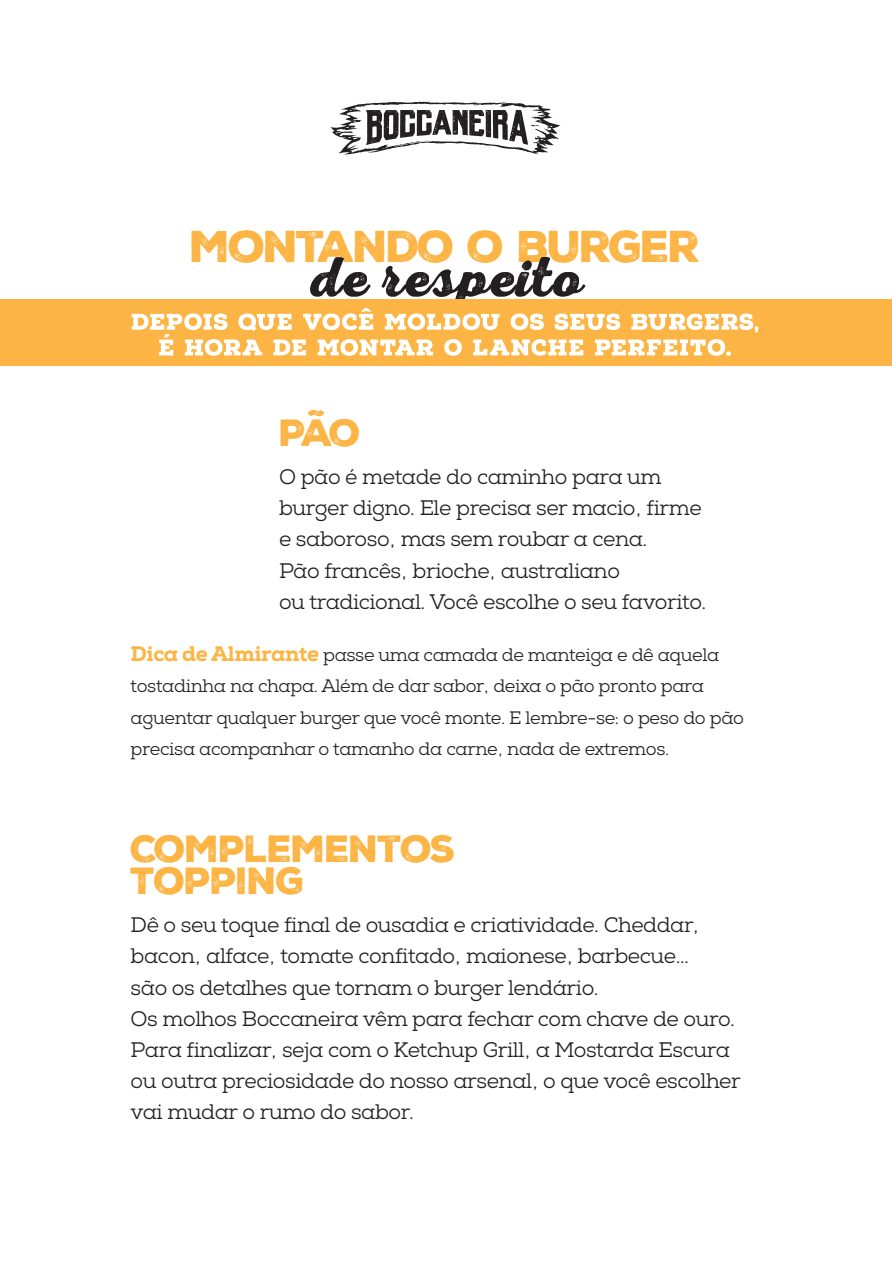
<style>
.page{position:relative;width:892px;height:1264px;background:#fff}
.page>*{position:absolute;margin:0;border:0;box-sizing:border-box;transform-origin:0 0}
.t1{font:56.85px "Nexa Rust Script B 01";letter-spacing:.02em;color:#231f20}
.t2{font:43.05px "Nexa Rust Sans 01 Regular 2";letter-spacing:-.06em;color:#fcb545}
.t3{font:36.75px/32.1px "Nexa Rust Sans 01 Regular 2";letter-spacing:-.04em;color:#fcb545}
.t4{font:21px/31.2px "Nexa Slab";letter-spacing:-.02em;color:#231f20}
.t5{font:18px/31.2px "Nexa Slab";letter-spacing:-.02em;color:#231f20}
.s1{font-weight:800;font-size:21px;color:#fcb545}
</style>
<div class="page">
<svg style="left:330px;top:102px;width:230px;height:52px"></svg>
<div style="left:0;top:299px;width:891px;height:66px;background:#fcb545"></div>
<svg style="left:132px;top:308px;width:626px;height:48px"></svg>
<h2 class="t2" style="left:190px;top:218px;width:512px">MONTANDO O BURGER</h2>
<h1 class="t1" style="left:309px;top:243px;width:273px">de respeito</h1>
<h3 class="t3" style="left:279px;top:417px;width:84px">PÃO</h3>
<p class="t4" style="left:279px;top:461px;width:428px">O pão é metade do caminho para um burger digno. Ele precisa ser macio, firme e saboroso, mas sem roubar a cena.<br>Pão francês, brioche, australiano<br>ou tradicional. Você escolhe o seu favorito.</p>
<p class="t5" style="left:131px;top:640px;width:615px"><span class="s1">Dica de Almirante</span> passe uma camada de manteiga e dê aquela tostadinha na chapa. Além de dar sabor, deixa o pão pronto para aguentar qualquer burger que você monte. E lembre-se: o peso do pão precisa acompanhar o tamanho da carne, nada de extremos.</p>
<h3 class="t3" style="left:131px;top:833px;width:327px">COMPLEMENTOS<br>TOPPING</h3>
<p class="t4" style="left:131px;top:909px;width:611px">Dê o seu toque final de ousadia e criatividade. Cheddar, bacon, alface, tomate confitado, maionese, barbecue…<br>são os detalhes que tornam o burger lendário.<br>Os molhos Boccaneira vêm para fechar com chave de ouro.<br>Para finalizar, seja com o Ketchup Grill, a Mostarda Escura ou outra preciosidade do nosso arsenal, o que você escolher vai mudar o rumo do sabor.</p>
</div>
